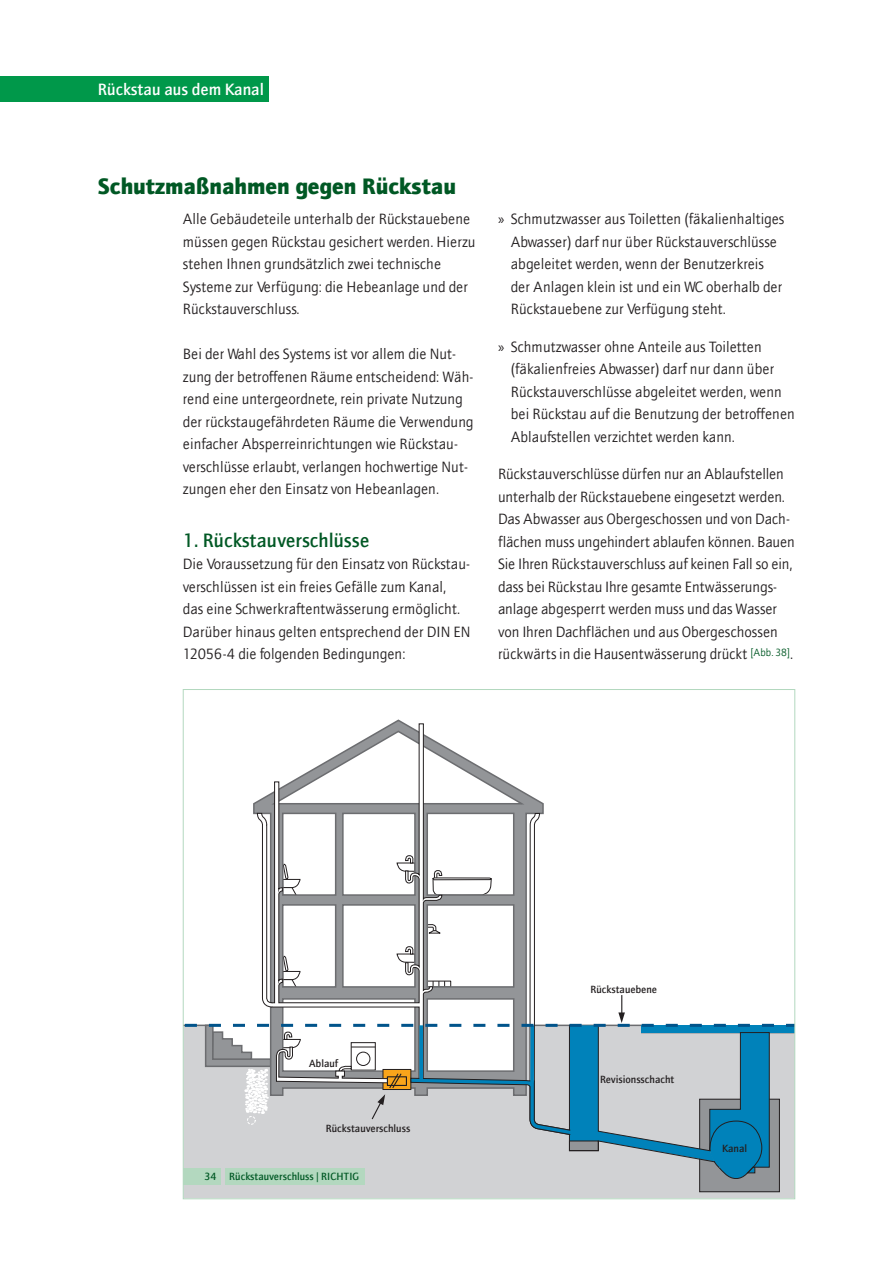
<style>
.page{position:relative;width:893px;height:1263px;background:#fff}
.page>*{position:absolute;margin:0;border:0;box-sizing:border-box;transform-origin:0 0}
.Überschrift_01{font:900 22.5px "ITC Quay Sans";color:#005824}
.Überschrift_02{font:500 19.5px "ITC Quay Sans";color:#005824}
.t1{font:500 16.5px "ITC Quay Sans";color:#fff}
.Fließtext{font:15px/22.5px "ITC Quay Sans";color:#231f20}
.Zeichnungen__Texte{font:500 10.5px "ITC Quay Sans";color:#231f20}
.Bildunterschriften{font:500 10.5px "ITC Quay Sans";color:#005824}
.s1{font-family:"Myriad Pro"}
</style>
<div class="page">
<div style="left:0;top:77px;width:268px;height:25px;background:#00984a"></div>
<svg style="left:392px;top:719px;width:141px;height:78px"></svg>
<svg style="left:264px;top:723px;width:179px;height:74px"></svg>
<svg style="left:183px;top:797px;width:612px;height:401px"></svg>
<p class="t1" style="left:98px;top:80px;width:168px">Rückstau aus dem Kanal</p>
<p class="Überschrift_01" style="left:98px;top:172px;width:360px">Schutzmaßnahmen gegen Rückstau</p>
<p class="Fließtext" style="left:183px;top:207px;width:294px">Alle Gebäudeteile unterhalb der Rückstauebene müssen gegen Rückstau gesichert werden. Hierzu stehen Ihnen grundsätzlich zwei technische Systeme zur Verfügung: die Hebeanlage und der Rückstauverschluss.</p>
<p class="Fließtext" style="left:183px;top:342px;width:292px">Bei der Wahl des Systems ist vor allem die Nut&shy;zung der betroffenen Räume entscheidend: Wäh&shy;rend eine untergeordnete, rein private Nutzung der rückstaugefährdeten Räume die Verwendung einfacher Absperreinrichtungen wie Rückstau&shy;verschlüsse erlaubt, verlangen hochwertige Nut&shy;zungen eher den Einsatz von Hebeanlagen.</p>
<p class="Überschrift_02" style="left:183px;top:528px;width:188px">1. Rückstauverschlüsse</p>
<p class="Fließtext" style="left:183px;top:552px;width:289px">Die Voraussetzung für den Einsatz von Rückstau&shy;verschlüssen ist ein freies Gefälle zum Kanal,<br>das eine Schwerkraftentwässerung ermöglicht.<br>Darüber hinaus gelten entsprechend der DIN EN 12056-4 die folgenden Bedingungen:</p>
<p class="Fließtext" style="left:511px;top:207px;width:275px;text-indent:-13px"><span class="s1">»</span> Schmutzwasser aus Toiletten (fäkalienhaltiges Abwasser) darf nur über Rückstauverschlüsse abgeleitet werden, wenn der Benutzerkreis der Anlagen klein ist und ein WC oberhalb der Rückstauebene zur Verfügung steht.</p>
<p class="Fließtext" style="left:511px;top:335px;width:286px;text-indent:-13px"><span class="s1">»</span> Schmutzwasser ohne Anteile aus Toiletten (fäkalienfreies Abwasser) darf nur dann über Rückstauverschlüsse abgeleitet werden, wenn bei Rückstau auf die Benutzung der betroffenen Ablaufstellen verzichtet werden kann.</p>
<p class="Fließtext" style="left:498px;top:462px;width:298px">Rückstauverschlüsse dürfen nur an Ablaufstellen unterhalb der Rückstauebene eingesetzt werden.<br>Das Abwasser aus Obergeschossen und von Dach&shy;flächen muss ungehindert ablaufen können. Bauen Sie Ihren Rückstauverschluss auf keinen Fall so ein, dass bei Rückstau Ihre gesamte Entwässerungs&shy;anlage abgesperrt werden muss und das Wasser von Ihren Dachflächen und aus Obergeschossen rückwärts in die Hausentwässerung drückt <sup>[Abb.</sup> <sup>38]</sup>.</p>
<p class="Zeichnungen__Texte" style="left:309px;top:1056px;width:31px">Ablauf</p>
<p class="Zeichnungen__Texte" style="left:326px;top:1122px;width:86px">Rückstauverschluss</p>
<p class="Bildunterschriften" style="left:204px;top:1170px;width:14px">34</p>
<p class="Bildunterschriften" style="left:229px;top:1170px;width:131px">Rückstauverschluss | RICHTIG</p>
<p class="Zeichnungen__Texte" style="left:590px;top:983px;width:68px">Rückstauebene</p>
<p class="Zeichnungen__Texte" style="left:600px;top:1073px;width:76px">Revisionsschacht</p>
<p class="Zeichnungen__Texte" style="left:722px;top:1141px;width:26px">Kanal</p>
</div>
